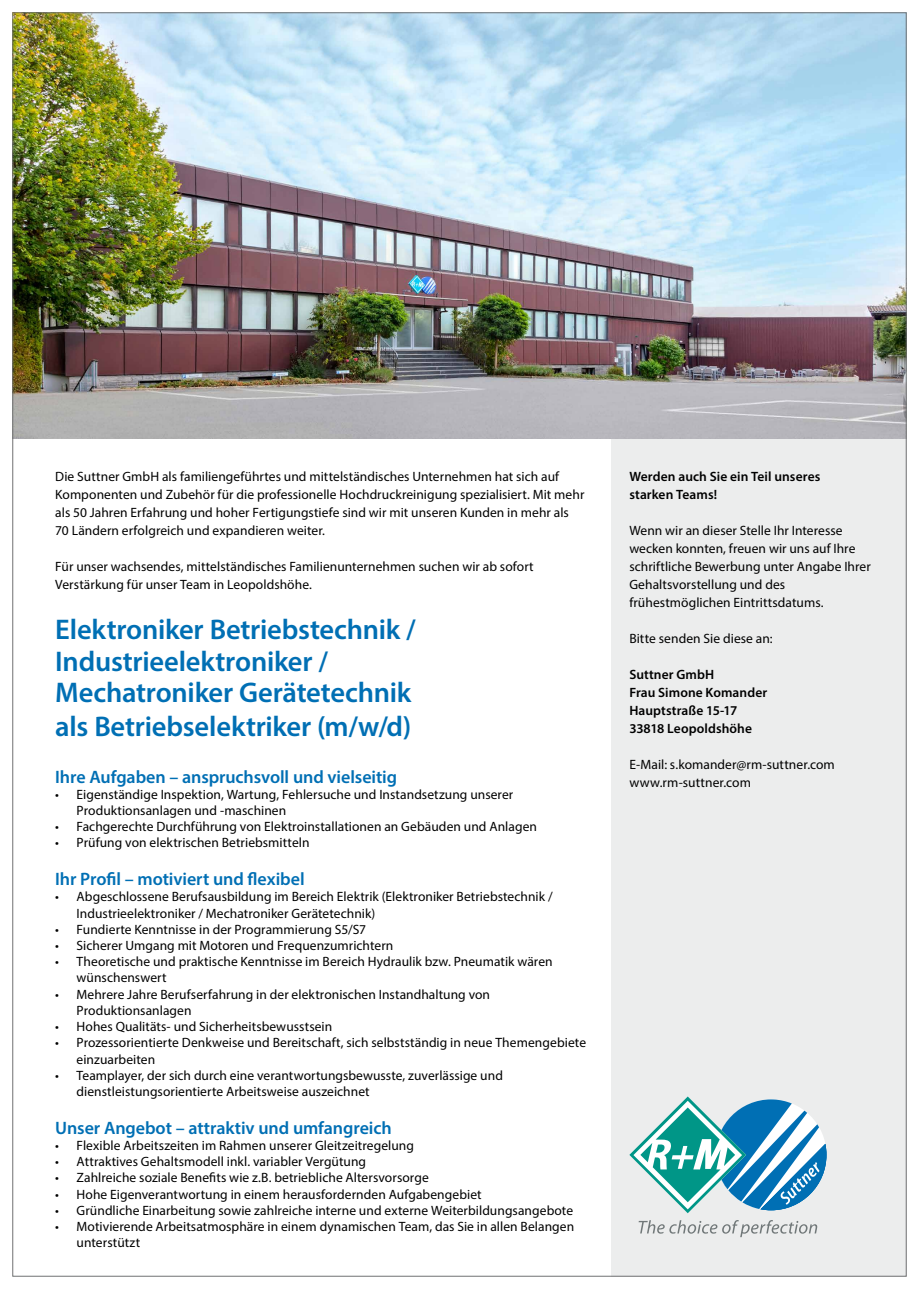
<style>
.page{position:relative;width:919px;height:1289px;background:#fff}
.page>*{position:absolute;margin:0;border:0;box-sizing:border-box;transform-origin:0 0}
.t1{font:600 28.5px/31.5px "Myriad Pro";letter-spacing:-.01em;color:#006fb4}
.t2{font:600 18px "Myriad Pro";letter-spacing:-.005em;color:#006fb4}
.t3{font:13.5px/18px "Myriad Pro";letter-spacing:.005em;color:#000}
.t4{font:600 13.5px/18px "Myriad Pro";letter-spacing:.005em;color:#000}
</style>
<div class="page">
<div style="left:611px;top:286px;width:295px;height:990px;background:#eceded"></div>
<svg style="left:638px;top:1220px;width:179px;height:16px"></svg>
<svg style="left:629px;top:1096px;width:197px;height:117px"></svg>
<img style="left:14px;top:14px;width:890px;height:424px">
<p class="t3" style="left:55px;top:467px;width:530px">Die Suttner GmbH als familiengeführtes und mittelständisches Unternehmen hat sich auf Komponenten und Zubehör für die professionelle Hochdruckreinigung spezialisiert. Mit mehr als 50 Jahren Erfahrung und hoher Fertigungstiefe sind wir mit unseren Kunden in mehr als 70 Ländern erfolgreich und expandieren weiter.</p>
<p class="t3" style="left:55px;top:557px;width:480px">Für unser wachsendes, mittelständisches Familienunternehmen suchen wir ab sofort<br>Verstärkung für unser Team in Leopoldshöhe.</p>
<h1 class="t1" style="left:55px;top:613px;width:362px">Elektroniker Betriebstechnik /<br>Industrieelektroniker /<br>Mechatroniker Gerätetechnik</h1>
<h1 class="t1" style="left:55px;top:710px;width:357px">als Betriebselektriker (m/w/d)</h1>
<h2 class="t2" style="left:55px;top:765px;width:343px">Ihre Aufgaben – anspruchsvoll und vielseitig</h2>
<p class="t3" style="left:77px;top:786px;width:438px;line-height:16.2px;text-indent:-21px">• Eigenständige Inspektion, Wartung, Fehlersuche und Instandsetzung unserer<br>Produktionsanlagen und -maschinen</p>
<p class="t3" style="left:55px;top:817px;width:483px">• Fachgerechte Durchführung von Elektroinstallationen an Gebäuden und Anlagen</p>
<p class="t3" style="left:55px;top:833px;width:256px">• Prüfung von elektrischen Betriebsmitteln</p>
<h2 class="t2" style="left:55px;top:867px;width:251px">Ihr Profil – motiviert und flexibel</h2>
<p class="t3" style="left:77px;top:888px;width:477px;line-height:16.2px;text-indent:-21px">• Abgeschlossene Berufsausbildung im Bereich Elektrik (Elektroniker Betriebstechnik /<br>Industrieelektroniker / Mechatroniker Gerätetechnik)</p>
<p class="t3" style="left:55px;top:920px;width:312px">• Fundierte Kenntnisse in der Programmierung S5/S7</p>
<p class="t3" style="left:55px;top:936px;width:339px">• Sicherer Umgang mit Motoren und Frequenzumrichtern</p>
<p class="t3" style="left:77px;top:953px;width:477px;line-height:16.2px;text-indent:-21px">• Theoretische und praktische Kenntnisse im Bereich Hydraulik bzw. Pneumatik wären wünschenswert</p>
<p class="t3" style="left:77px;top:985px;width:415px;line-height:16.2px;text-indent:-21px">• Mehrere Jahre Berufserfahrung in der elektronischen Instandhaltung von<br>Produktionsanlagen</p>
<p class="t3" style="left:55px;top:1017px;width:278px">• Hohes Qualitäts- und Sicherheitsbewusstsein</p>
<p class="t3" style="left:77px;top:1034px;width:511px;line-height:16.2px;text-indent:-21px">• Prozessorientierte Denkweise und Bereitschaft, sich selbstständig in neue Themengebiete einzuarbeiten</p>
<p class="t3" style="left:77px;top:1066px;width:428px;line-height:16.2px;text-indent:-21px">• Teamplayer, der sich durch eine verantwortungsbewusste, zuverlässige und dienstleistungsorientierte Arbeitsweise auszeichnet</p>
<h2 class="t2" style="left:55px;top:1116px;width:338px">Unser Angebot – attraktiv und umfangreich</h2>
<p class="t3" style="left:55px;top:1136px;width:360px">• Flexible Arbeitszeiten im Rahmen unserer Gleitzeitregelung</p>
<p class="t3" style="left:55px;top:1152px;width:312px">• Attraktives Gehaltsmodell inkl. variabler Vergütung</p>
<p class="t3" style="left:55px;top:1168px;width:375px">• Zahlreiche soziale Benefits wie z.B. betriebliche Altersvorsorge</p>
<p class="t3" style="left:55px;top:1184px;width:428px">• Hohe Eigenverantwortung in einem herausfordernden Aufgabengebiet</p>
<p class="t3" style="left:55px;top:1200px;width:519px">• Gründliche Einarbeitung sowie zahlreiche interne und externe Weiterbildungsangebote</p>
<p class="t3" style="left:77px;top:1218px;width:499px;line-height:16.2px;text-indent:-21px">• Motivierende Arbeitsatmosphäre in einem dynamischen Team, das Sie in allen Belangen unterstützt</p>
<p class="t4" style="left:629px;top:466px;width:192px">Werden auch Sie ein Teil unseres starken Teams!</p>
<p class="t3" style="left:629px;top:521px;width:243px">Wenn wir an dieser Stelle Ihr Interesse wecken konnten, freuen wir uns auf Ihre schriftliche Bewerbung unter Angabe Ihrer Gehaltsvorstellung und des frühestmöglichen Eintrittsdatums.</p>
<p class="t3" style="left:629px;top:629px;width:145px">Bitte senden Sie diese an:</p>
<p class="t4" style="left:629px;top:664px;width:139px">Suttner GmbH<br>Frau Simone Komander<br>Hauptstraße 15-17<br>33818 Leopoldshöhe</p>
<p class="t3" style="left:629px;top:755px;width:207px">E-Mail: s.komander@rm-suttner.com www.rm-suttner.com</p>
</div>
